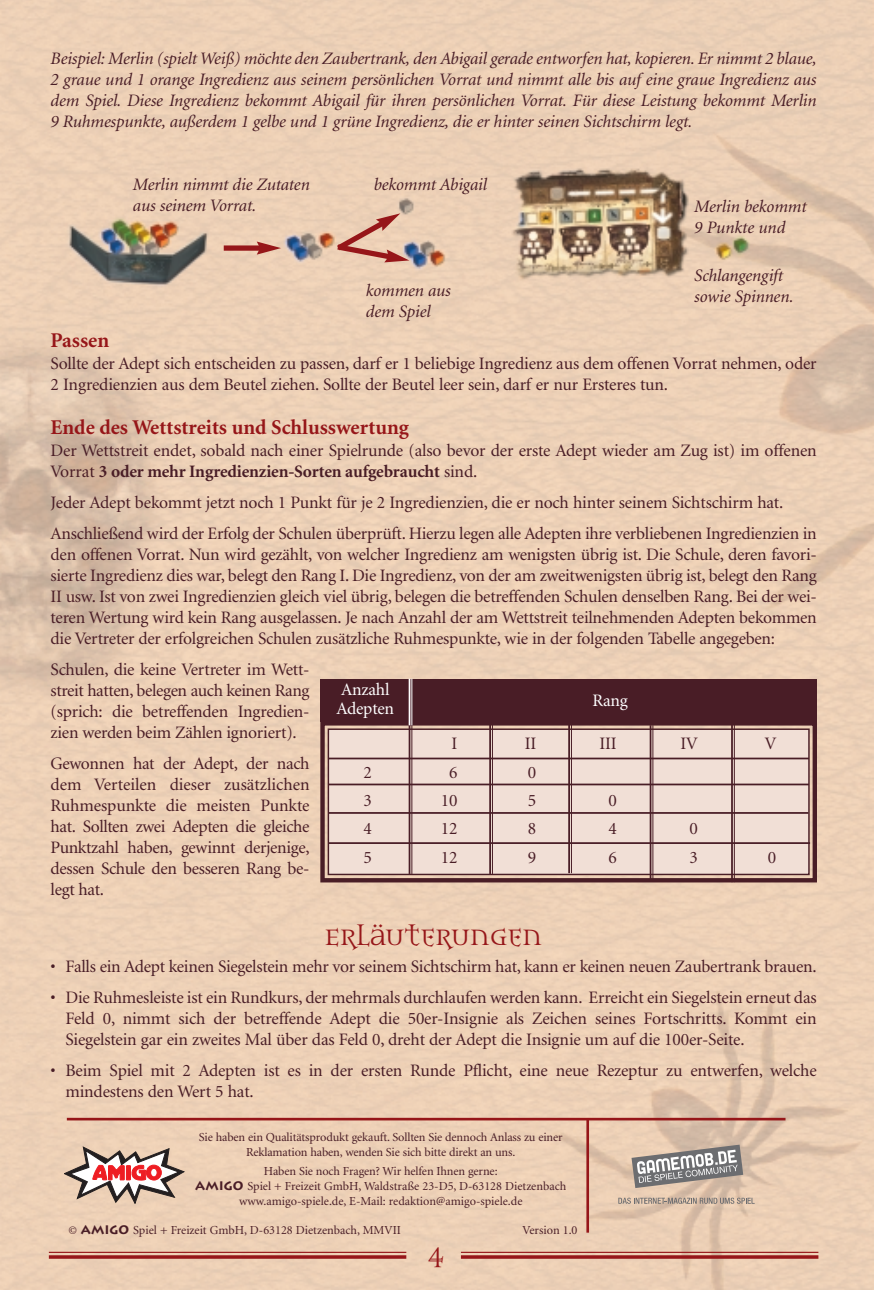
<style>
.page{position:relative;width:874px;height:1290px;background:#fff}
.page>*{position:absolute;margin:0;border:0;box-sizing:border-box;transform-origin:0 0}
.t1{font:26.25px "Alchemy Gold A24";color:#961619}
.t2{font:700 21px "Minion";color:#961619}
.t3{font:17.5px/21px "Minion";letter-spacing:-.01em;color:#491d26}
.t4{font:italic 17.5px/21px "Minion";letter-spacing:-.01em;color:#491d26}
.t5{font:17.5px/19.2px "Minion";letter-spacing:-.01em;color:#fff}
.t6{font:12.25px/14.7px "Minion";letter-spacing:-.01em;color:#491d26;text-align:center}
.s1{font-weight:700}
.s2{font-family:"Lithos";font-weight:700}
</style>
<div class="page">
<img style="left:1px;top:0;width:872px;height:1289px">
<hr style="left:49px;top:1252px;width:357px;height:1px;background:#961619">
<svg style="left:49px;top:1255px;width:357px;height:4px"></svg>
<hr style="left:461px;top:1252px;width:357px;height:1px;background:#961619">
<svg style="left:461px;top:1255px;width:357px;height:4px"></svg>
<div style="left:224px;top:245px;width:37px;height:6px;background:#961619"></div>
<svg style="left:257px;top:241px;width:24px;height:14px"></svg>
<svg style="left:331px;top:213px;width:78px;height:50px;background:#d8a895"></svg>
<div style="left:320px;top:679px;width:496px;height:42px;background:#491d26"></div>
<div style="left:328px;top:729px;width:480px;height:145px;background:#f1dfd6"></div>
<div style="left:320px;top:721px;width:496px;height:161px;border:4px solid #491d26"></div>
<div style="left:327px;top:728px;width:482px;height:147px;border:1px solid #491d26"></div>
<hr style="left:411px;top:721px;width:1px;height:153px;background:#491d26">
<hr style="left:408px;top:721px;width:2px;height:153px;background:#491d26">
<hr style="left:492px;top:723px;width:1px;height:151px;background:#491d26">
<hr style="left:489px;top:723px;width:2px;height:151px;background:#491d26">
<hr style="left:733px;top:724px;width:1px;height:158px;background:#491d26">
<hr style="left:731px;top:724px;width:1px;height:158px;background:#491d26">
<hr style="left:328px;top:757px;width:480px;height:2px;background:#491d26">
<hr style="left:329px;top:842px;width:480px;height:2px;background:#491d26">
<hr style="left:328px;top:783px;width:480px;height:2px;background:#491d26">
<hr style="left:328px;top:812px;width:480px;height:2px;background:#491d26">
<hr style="left:571px;top:723px;width:1px;height:150px;background:#491d26">
<hr style="left:568px;top:723px;width:2px;height:150px;background:#491d26">
<hr style="left:652px;top:725px;width:1px;height:156px;background:#491d26">
<hr style="left:649px;top:725px;width:2px;height:156px;background:#491d26">
<hr style="left:411px;top:679px;width:1px;height:46px;background:#fff">
<hr style="left:408px;top:679px;width:2px;height:46px;background:#fff">
<hr style="left:67px;top:1118px;width:718px;height:2px;background:#961619">
<svg style="left:64px;top:1147px;width:120px;height:56px"></svg>
<hr style="left:586px;top:1119px;width:3px;height:113px;background:#961619">
<svg style="left:618px;top:1197px;width:136px;height:7px"></svg>
<svg style="left:631px;top:1144px;width:112px;height:44px;background:#aba39d"></svg>
<p class="t4" style="left:51px;top:49px;width:767px;text-align:justify">Beispiel: Merlin (spielt Weiß) möchte den Zaubertrank, den Abigail gerade entworfen hat, kopieren. Er nimmt 2 blaue, 2 graue und 1 orange Ingredienz aus seinem persönlichen Vorrat und nimmt alle bis auf eine graue Ingredienz aus dem Spiel. Diese Ingredienz bekommt Abigail für ihren persönlichen Vorrat. Für diese Leistung bekommt Merlin 9 Ruhmespunkte, außerdem 1 gelbe und 1 grüne Ingredienz, die er hinter seinen Sichtschirm legt.</p>
<p class="t4" style="left:133px;top:175px;width:178px">Merlin nimmt die Zutaten aus seinem Vorrat.</p>
<p class="t4" style="left:374px;top:175px;width:115px">bekommt Abigail</p>
<p class="t4" style="left:366px;top:281px;width:86px">kommen aus dem Spiel</p>
<p class="t4" style="left:694px;top:197px;width:114px">Merlin bekommt<br>9 Punkte und</p>
<p class="t4" style="left:694px;top:267px;width:101px">Schlangengift sowie Spinnen.</p>
<p class="t2" style="left:51px;top:332px;width:60px">Passen</p>
<p class="t3" style="left:51px;top:355px;width:767px">Sollte der Adept sich entscheiden zu passen, darf er 1 beliebige Ingredienz aus dem offenen Vorrat nehmen, oder<br>2 Ingredienzien aus dem Beutel ziehen. Sollte der Beutel leer sein, darf er nur Ersteres tun.</p>
<p class="t2" style="left:51px;top:419px;width:360px">Ende des Wettstreits und Schlusswertung</p>
<p class="t3" style="left:51px;top:442px;width:767px">Der Wettstreit endet, sobald nach einer Spielrunde (also bevor der erste Adept wieder am Zug ist) im offenen<br>Vorrat <span class="s1">3 oder mehr Ingredienzien-Sorten aufgebraucht</span> sind.</p>
<p class="t3" style="left:51px;top:489px;width:767px;line-height:31px">Jeder Adept bekommt jetzt noch 1 Punkt für je 2 Ingredienzien, die er noch hinter seinem Sichtschirm hat.<br>Anschließend wird der Erfolg der Schulen überprüft. Hierzu legen alle Adepten ihre verbliebenen Ingredienzien in</p>
<p class="t3" style="left:51px;top:545px;width:767px;text-align:justify">den offenen Vorrat. Nun wird gezählt, von welcher Ingredienz am wenigsten übrig ist. Die Schule, deren favori&shy;sierte Ingredienz dies war, belegt den Rang I. Die Ingredienz, von der am zweitwenigsten übrig ist, belegt den Rang II usw. Ist von zwei Ingredienzien gleich viel übrig, belegen die betreffenden Schulen denselben Rang. Bei der wei&shy;teren Wertung wird kein Rang ausgelassen. Je nach Anzahl der am Wettstreit teilnehmenden Adepten bekommen die Vertreter der erfolgreichen Schulen zusätzliche Ruhmespunkte, wie in der folgenden Tabelle angegeben:</p>
<p class="t3" style="left:51px;top:660px;width:260px;text-align:justify">Schulen, die keine Vertreter im Wett&shy;streit hatten, belegen auch keinen Rang (sprich: die betreffenden Ingredien&shy;zien werden beim Zählen ignoriert).</p>
<p class="t3" style="left:51px;top:754px;width:260px;text-align:justify">Gewonnen hat der Adept, der nach dem Verteilen dieser zusätzlichen Ruhmespunkte die meisten Punkte hat. Sollten zwei Adepten die gleiche Punktzahl haben, gewinnt derjenige, dessen Schule den besseren Rang be&shy;legt hat.</p>
<h1 class="t1" style="left:325px;top:920px;width:219px">Erläuterungen</h1>
<p class="t3" style="left:51px;top:958px;width:767px">• Falls ein Adept keinen Siegelstein mehr vor seinem Sichtschirm hat, kann er keinen neuen Zaubertrank brauen.</p>
<p class="t3" style="left:65px;top:989px;width:752px;text-align:justify;text-indent:-15px">• Die Ruhmesleiste ist ein Rundkurs, der mehrmals durchlaufen werden kann. Erreicht ein Siegelstein erneut das Feld 0, nimmt sich der betreffende Adept die 50er-Insignie als Zeichen seines Fortschritts. Kommt ein Siegelstein gar ein zweites Mal über das Feld 0, dreht der Adept die Insignie um auf die 100er-Seite.</p>
<p class="t3" style="left:65px;top:1061px;width:752px;text-indent:-15px">• Beim Spiel mit 2 Adepten ist es in der ersten Runde Pflicht, eine neue Rezeptur zu entwerfen, welche mindestens den Wert 5 hat.</p>
<p class="t5" style="left:336px;top:681px;width:59px">Anzahl<br>Adepten</p>
<p class="t5" style="left:592px;top:692px;width:37px">Rang</p>
<p class="t3" style="left:451px;top:734px;width:7px">I</p>
<p class="t3" style="left:524px;top:734px;width:13px">II</p>
<p class="t3" style="left:599px;top:734px;width:19px">III</p>
<p class="t3" style="left:680px;top:734px;width:19px">IV</p>
<p class="t3" style="left:764px;top:734px;width:13px">V</p>
<p class="t3" style="left:363px;top:763px;width:10px">2</p>
<p class="t3" style="left:449px;top:763px;width:10px">6</p>
<p class="t3" style="left:527px;top:763px;width:10px">0</p>
<p class="t3" style="left:363px;top:791px;width:10px">3</p>
<p class="t3" style="left:440px;top:791px;width:18px">10</p>
<p class="t3" style="left:527px;top:791px;width:10px">5</p>
<p class="t3" style="left:608px;top:791px;width:10px">0</p>
<p class="t3" style="left:363px;top:820px;width:10px">4</p>
<p class="t3" style="left:440px;top:820px;width:18px">12</p>
<p class="t3" style="left:527px;top:820px;width:10px">8</p>
<p class="t3" style="left:608px;top:820px;width:10px">4</p>
<p class="t3" style="left:689px;top:820px;width:10px">0</p>
<p class="t3" style="left:363px;top:848px;width:10px">5</p>
<p class="t3" style="left:440px;top:848px;width:18px">12</p>
<p class="t3" style="left:527px;top:848px;width:10px">9</p>
<p class="t3" style="left:608px;top:848px;width:10px">6</p>
<p class="t3" style="left:689px;top:848px;width:10px">3</p>
<p class="t3" style="left:767px;top:848px;width:10px">0</p>
<p class="t6" style="left:199px;top:1130px;width:365px">Sie haben ein Qualitätsprodukt gekauft. Sollten Sie dennoch Anlass zu einer<br>Reklamation haben, wenden Sie sich bitte direkt an uns.</p>
<p class="t6" style="left:195px;top:1165px;width:372px">Haben Sie noch Fragen? Wir helfen Ihnen gerne:<br><span class="s2">AMIGO</span> Spiel + Freizeit GmbH, Waldstraße 23-D5, D-63128 Dietzenbach www.amigo-spiele.de, E-Mail: redaktion@amigo-spiele.de</p>
<p class="t6" style="left:69px;top:1224px;width:334px">© <span class="s2">AMIGO</span> Spiel + Freizeit GmbH, D-63128 Dietzenbach, MMVII</p>
<p class="t6" style="left:522px;top:1224px;width:56px">Version 1.0</p>
<h1 class="t1" style="left:428px;top:1239px;width:17px">4</h1>
</div>
